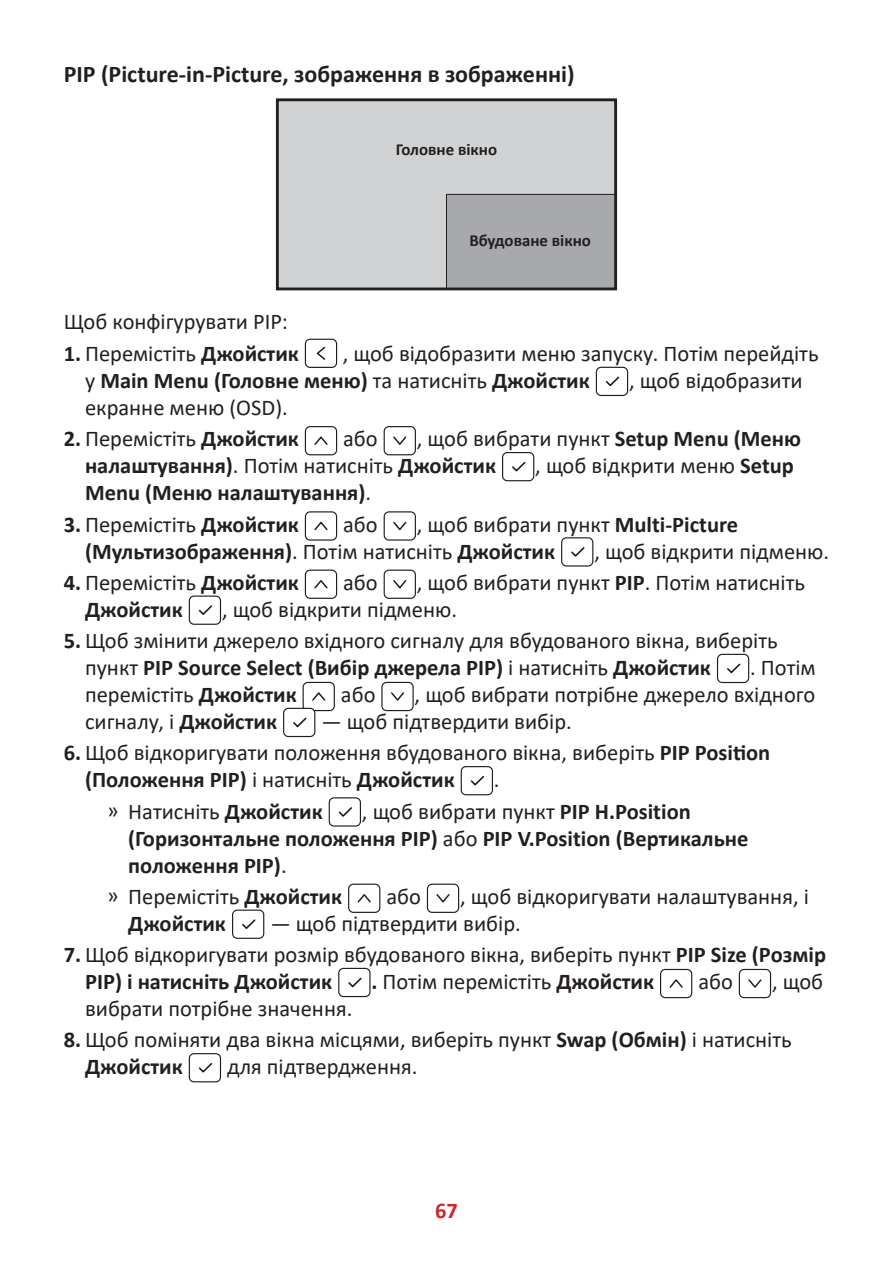
<style>
.page{position:relative;width:893px;height:1263px;background:#fff}
.page>*{position:absolute;margin:0;border:0;box-sizing:border-box;transform-origin:0 0}
.t1{font:700 24px "Calibri";color:#231f20}
.t2{font:22.5px/27px "Calibri";color:#231f20}
.t3{font:700 22.5px/27px "Calibri";color:#231f20}
.t4{font:700 22.5px "Calibri";color:#d1232a}
.t5{font:700 16.8px "Calibri";color:#231f20}
.s1{font-weight:700}
.s2{font-weight:400}
</style>
<div class="page">
<div style="left:277px;top:99px;width:339px;height:190px;background:#d1d2d4"></div>
<div style="left:446px;top:194px;width:170px;height:95px;background:#a8a9ad;border:1px solid #231f20"></div>
<div style="left:276px;top:98px;width:341px;height:192px;border:3px solid #231f20"></div>
<div style="left:305px;top:339px;width:32px;height:29px;border:1px solid #211e1e;border-radius:5px"></div>
<svg style="left:316px;top:346px;width:10px;height:14px"></svg>
<div style="left:596px;top:367px;width:32px;height:29px;border:1px solid #211e1e;border-radius:5px"></div>
<svg style="left:606px;top:376px;width:14px;height:11px"></svg>
<div style="left:305px;top:426px;width:32px;height:29px;border:1px solid #211e1e;border-radius:5px"></div>
<svg style="left:314px;top:436px;width:14px;height:9px"></svg>
<div style="left:384px;top:426px;width:32px;height:29px;border:1px solid #211e1e;border-radius:5px"></div>
<svg style="left:393px;top:436px;width:14px;height:9px"></svg>
<div style="left:502px;top:452px;width:32px;height:29px;border:1px solid #211e1e;border-radius:5px"></div>
<svg style="left:512px;top:461px;width:14px;height:11px"></svg>
<div style="left:305px;top:511px;width:32px;height:30px;border:1px solid #211e1e;border-radius:5px"></div>
<svg style="left:314px;top:521px;width:14px;height:10px"></svg>
<div style="left:384px;top:511px;width:32px;height:30px;border:1px solid #211e1e;border-radius:5px"></div>
<svg style="left:393px;top:521px;width:14px;height:10px"></svg>
<div style="left:561px;top:537px;width:32px;height:29px;border:1px solid #211e1e;border-radius:5px"></div>
<svg style="left:571px;top:547px;width:14px;height:10px"></svg>
<div style="left:305px;top:570px;width:32px;height:29px;border:1px solid #211e1e;border-radius:5px"></div>
<svg style="left:314px;top:580px;width:14px;height:9px"></svg>
<div style="left:384px;top:570px;width:32px;height:29px;border:1px solid #211e1e;border-radius:5px"></div>
<svg style="left:393px;top:580px;width:14px;height:9px"></svg>
<div style="left:189px;top:595px;width:32px;height:30px;border:1px solid #211e1e;border-radius:5px"></div>
<svg style="left:198px;top:605px;width:15px;height:10px"></svg>
<div style="left:717px;top:654px;width:32px;height:29px;border:1px solid #211e1e;border-radius:5px"></div>
<svg style="left:727px;top:663px;width:14px;height:11px"></svg>
<div style="left:303px;top:682px;width:32px;height:29px;border:1px solid #211e1e;border-radius:5px"></div>
<svg style="left:312px;top:692px;width:14px;height:9px"></svg>
<div style="left:381px;top:682px;width:33px;height:29px;border:1px solid #211e1e;border-radius:5px"></div>
<svg style="left:391px;top:692px;width:13px;height:9px"></svg>
<div style="left:284px;top:708px;width:31px;height:28px;background:#fff;border-radius:5px"></div>
<div style="left:283px;top:708px;width:32px;height:29px;border:1px solid #211e1e;border-radius:5px"></div>
<svg style="left:293px;top:717px;width:14px;height:11px"></svg>
<div style="left:461px;top:766px;width:32px;height:29px;border:1px solid #211e1e;border-radius:5px"></div>
<svg style="left:470px;top:776px;width:14px;height:10px"></svg>
<div style="left:329px;top:797px;width:32px;height:30px;border:1px solid #211e1e;border-radius:5px"></div>
<svg style="left:338px;top:807px;width:14px;height:10px"></svg>
<div style="left:348px;top:884px;width:32px;height:29px;border:1px solid #211e1e;border-radius:5px"></div>
<svg style="left:357px;top:894px;width:14px;height:9px"></svg>
<div style="left:427px;top:884px;width:32px;height:29px;border:1px solid #211e1e;border-radius:5px"></div>
<svg style="left:436px;top:894px;width:14px;height:9px"></svg>
<div style="left:232px;top:909px;width:32px;height:30px;border:1px solid #211e1e;border-radius:5px"></div>
<svg style="left:242px;top:919px;width:14px;height:10px"></svg>
<div style="left:338px;top:968px;width:33px;height:29px;border:1px solid #211e1e;border-radius:5px"></div>
<svg style="left:348px;top:977px;width:14px;height:11px"></svg>
<div style="left:660px;top:969px;width:32px;height:29px;border:1px solid #211e1e;border-radius:5px"></div>
<svg style="left:669px;top:979px;width:14px;height:9px"></svg>
<div style="left:739px;top:969px;width:32px;height:29px;border:1px solid #211e1e;border-radius:5px"></div>
<svg style="left:748px;top:979px;width:14px;height:9px"></svg>
<div style="left:189px;top:1053px;width:32px;height:29px;border:1px solid #211e1e;border-radius:5px"></div>
<svg style="left:199px;top:1063px;width:14px;height:10px"></svg>
<p class="t1" style="left:64px;top:57px;width:512px">PIP (Picture-in-Picture, зображення в зображенні)</p>
<p class="t5" style="left:396px;top:137px;width:103px">Головне вікно</p>
<p class="t5" style="left:469px;top:228px;width:123px">Вбудоване вікно</p>
<p class="t2" style="left:64px;top:308px;width:226px">Щоб конфігурувати РІР:</p>
<p class="t2" style="left:64px;top:339px;width:237px"><span class="s1">1.</span> Перемістіть <span class="s1">Джойстик</span></p>
<p class="t2" style="left:85px;top:339px;width:735px;text-indent:258px">, щоб відобразити меню запуску. Потім перейдіть у <span class="s1">Main Menu (Головне меню)</span> та натисніть <span class="s1">Джойстик</span></p>
<p class="t2" style="left:629px;top:366px;width:175px">, щоб відобразити</p>
<p class="t2" style="left:85px;top:393px;width:204px">екранне меню (OSD).</p>
<p class="t2" style="left:64px;top:425px;width:237px"><span class="s1">2.</span> Перемістіть <span class="s1">Джойстик</span></p>
<p class="t2" style="left:343px;top:425px;width:36px">або</p>
<p class="t3" style="left:85px;top:425px;width:717px;text-indent:332px"><span class="s2">, щоб вибрати пункт</span> Setup Menu (Меню налаштування)<span class="s2">. Потім натисніть</span> Джойстик</p>
<p class="t2" style="left:535px;top:452px;width:260px">, щоб відкрити меню <span class="s1">Setup</span></p>
<p class="t3" style="left:85px;top:479px;width:288px">Menu (Меню налаштування)<span class="s2">.</span></p>
<p class="t2" style="left:64px;top:510px;width:237px"><span class="s1">3.</span> Перемістіть <span class="s1">Джойстик</span></p>
<p class="t2" style="left:343px;top:510px;width:36px">або</p>
<p class="t3" style="left:85px;top:510px;width:655px;text-indent:332px"><span class="s2">, щоб вибрати пункт</span> Multi-Picture (Мультизображення)<span class="s2">. Потім натисніть</span> Джойстик</p>
<p class="t2" style="left:594px;top:537px;width:236px">, щоб відкрити підменю.</p>
<p class="t2" style="left:64px;top:568px;width:237px"><span class="s1">4.</span> Перемістіть <span class="s1">Джойстик</span></p>
<p class="t2" style="left:343px;top:568px;width:36px">або</p>
<p class="t2" style="left:417px;top:568px;width:390px">, щоб вибрати пункт <span class="s1">PIP</span>. Потім натисніть</p>
<p class="t3" style="left:85px;top:595px;width:99px">Джойстик</p>
<p class="t2" style="left:222px;top:595px;width:236px">, щоб відкрити підменю.</p>
<p class="t2" style="left:85px;top:626px;width:694px;text-indent:-21px"><span class="s1">5.</span> Щоб змінити джерело вхідного сигналу для вбудованого вікна, виберіть пункт <span class="s1">PIP Source Select (Вибір джерела PIP)</span> і натисніть <span class="s1">Джойстик</span></p>
<p class="t2" style="left:750px;top:653px;width:67px">. Потім</p>
<p class="t2" style="left:85px;top:680px;width:213px">перемістіть <span class="s1">Джойстик</span></p>
<p class="t2" style="left:341px;top:680px;width:36px">або</p>
<p class="t2" style="left:415px;top:680px;width:402px">, щоб вибрати потрібне джерело вхідного</p>
<p class="t2" style="left:85px;top:707px;width:194px">сигналу, і <span class="s1">Джойстик</span></p>
<p class="t2" style="left:321px;top:707px;width:252px">— щоб підтвердити вибір.</p>
<p class="t2" style="left:85px;top:739px;width:687px;text-indent:-21px"><span class="s1">6.</span> Щоб відкоригувати положення вбудованого вікна, виберіть <span class="s1">PIP Position (Положення PIP)</span> і натисніть <span class="s1">Джойстик</span></p>
<p class="t2" style="left:494px;top:766px;width:7px">.</p>
<p class="t3" style="left:128px;top:797px;width:622px;text-indent:234px"><span class="s2">, щоб вибрати пункт</span> PIP H.Position (Горизонтальне положення PIP) <span class="s2">або</span> PIP V.Position (Вертикальне положення PIP)<span class="s2">.</span></p>
<p class="t2" style="left:107px;top:882px;width:237px">ͫ Перемістіть <span class="s1">Джойстик</span></p>
<p class="t2" style="left:386px;top:882px;width:36px">або</p>
<p class="t2" style="left:460px;top:882px;width:350px">, щоб відкоригувати налаштування, і</p>
<p class="t3" style="left:128px;top:909px;width:99px">Джойстик</p>
<p class="t2" style="left:270px;top:909px;width:252px">— щоб підтвердити вибір.</p>
<p class="t2" style="left:85px;top:940px;width:743px;text-indent:-21px"><span class="s1">7.</span> Щоб відкоригувати розмір вбудованого вікна, виберіть пункт <span class="s1">PIP Size (Розмір<br>PIP) і натисніть Джойстик</span></p>
<p class="t2" style="left:107px;top:797px;width:217px">ͫ Натисніть <span class="s1">Джойстик</span></p>
<p class="t2" style="left:371px;top:967px;width:284px"><span class="s1">.</span> Потім перемістіть <span class="s1">Джойстик</span></p>
<p class="t2" style="left:698px;top:967px;width:36px">або</p>
<p class="t2" style="left:772px;top:967px;width:53px">, щоб</p>
<p class="t2" style="left:85px;top:994px;width:269px">вибрати потрібне значення.</p>
<p class="t2" style="left:85px;top:1026px;width:708px;text-indent:-21px"><span class="s1">8.</span> Щоб поміняти два вікна місцями, виберіть пункт <span class="s1">Swap (Обмін)</span> і натисніть<br><span class="s1">Джойстик</span></p>
<p class="t2" style="left:227px;top:1053px;width:192px">для підтвердження.</p>
<p class="t4" style="left:435px;top:1194px;width:24px">67</p>
</div>
